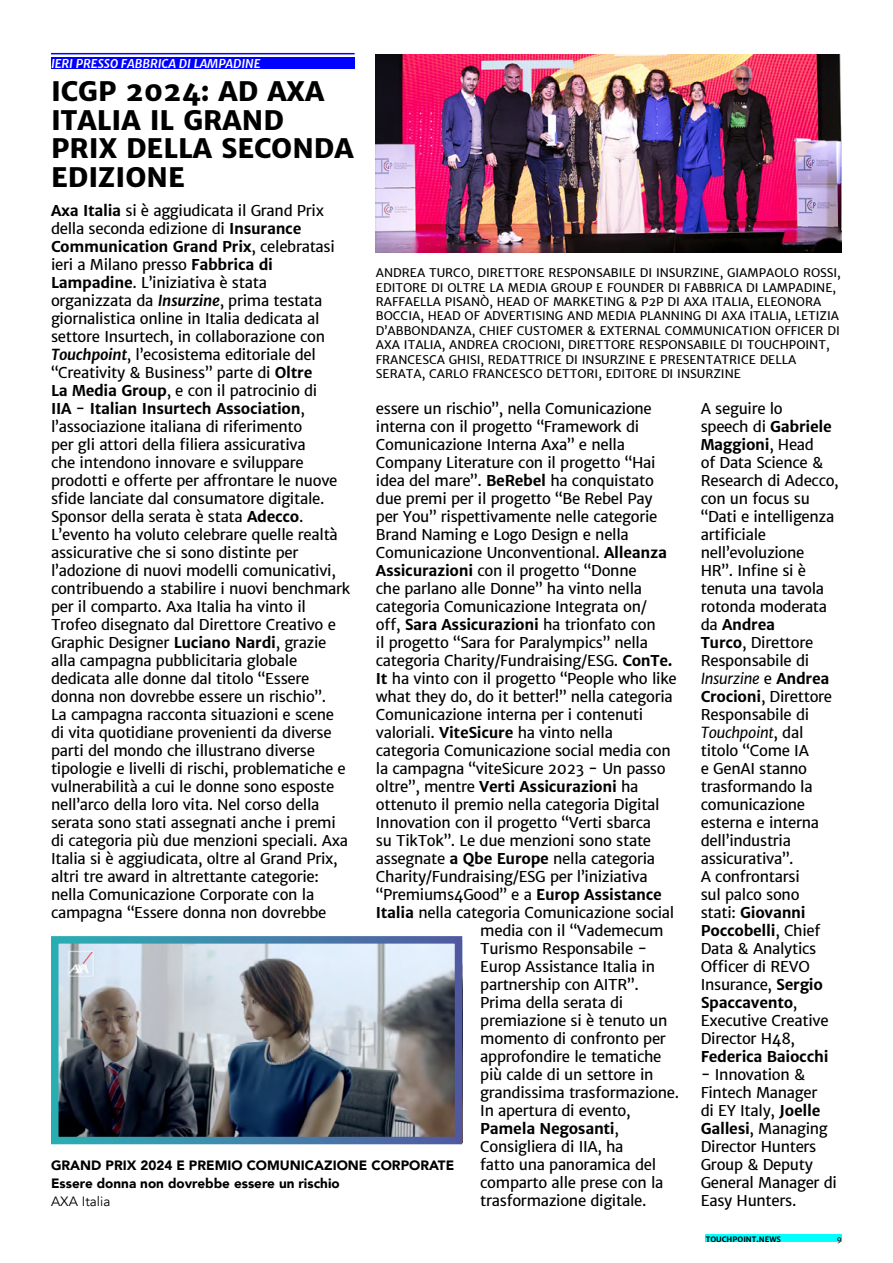
<style>
.page{position:relative;width:893px;height:1263px;background:#fff}
.page>*{position:absolute;margin:0;border:0;box-sizing:border-box;transform-origin:0 0}
.t1{font:800 27px/28.5px "Merriweather Sans";color:#000}
.t2{font:15px/18px "Merriweather Sans";letter-spacing:-.02em;color:#000}
.t3{font:700 15px "Merriweather Sans";letter-spacing:-.02em;color:#000}
.t4{font:900 13.5px/18px "Avenir";color:#000}
.t5{font:13.5px "Avenir";color:#000}
.t6{font:12px/14.4px "Merriweather Sans";color:#000}
.t7{font:italic 700 12px "Merriweather Sans";color:#fff}
.t8{font:700 7.5px "Merriweather Sans";color:#000}
.t9{font:7.5px "Merriweather Sans";color:#000}
.s1{font-weight:700}
.s2{font-weight:700;font-style:italic}
.s3{font-weight:400}
.s4{font-style:italic}
</style>
<div class="page">
<div style="left:706px;top:1235px;width:136px;height:7px;background:#0ff"></div>
<div style="left:51px;top:57px;width:304px;height:11px;background:#00f"></div>
<hr style="left:51px;top:53px;width:304px;height:1px;background:#00f">
<img style="left:60px;top:945px;width:393px;height:190px">
<img style="left:376px;top:54px;width:466px;height:198px">
<p class="t7" style="left:51px;top:56px;width:211px">IERI PRESSO FABBRICA DI LAMPADINE</p>
<h1 class="t1" style="left:51px;top:77px;width:304px">ICGP 2024: AD AXA<br>ITALIA IL GRAND<br>PRIX DELLA SECONDA<br>EDIZIONE</h1>
<p class="t2" style="left:51px;top:201px;width:301px"><span class="s1">Axa Italia</span> si è aggiudicata il Grand Prix della seconda edizione di <span class="s1">Insurance Communication Grand Prix</span>, celebratasi ieri a Milano presso <span class="s1">Fabbrica di Lampadine</span>. L’iniziativa è stata organizzata da <span class="s2">Insurzine</span>, prima testata giornalistica online in Italia dedicata al settore Insurtech, in collaborazione con <span class="s2">Touchpoint</span>, l’ecosistema editoriale del “Creativity &amp; Business” parte di <span class="s1">Oltre<br>La Media Group</span>, e con il patrocinio di<br><span class="s1">IIA</span> - <span class="s1">Italian Insurtech Association</span>, l’associazione italiana di riferimento<br>per gli attori della filiera assicurativa<br>che intendono innovare e sviluppare prodotti e offerte per affrontare le nuove sfide lanciate dal consumatore digitale.<br>Sponsor della serata è stata <span class="s1">Adecco</span>.<br>L’evento ha voluto celebrare quelle realtà assicurative che si sono distinte per l’adozione di nuovi modelli comunicativi, contribuendo a stabilire i nuovi benchmark per il comparto. Axa Italia ha vinto il Trofeo disegnato dal Direttore Creativo e Graphic Designer <span class="s1">Luciano Nardi</span>, grazie alla campagna pubblicitaria globale dedicata alle donne dal titolo “Essere donna non dovrebbe essere un rischio”.<br>La campagna racconta situazioni e scene di vita quotidiane provenienti da diverse parti del mondo che illustrano diverse tipologie e livelli di rischi, problematiche e vulnerabilità a cui le donne sono esposte nell’arco della loro vita. Nel corso della serata sono stati assegnati anche i premi di categoria più due menzioni speciali. Axa Italia si è aggiudicata, oltre al Grand Prix, altri tre award in altrettante categorie: nella Comunicazione Corporate con la campagna “Essere donna non dovrebbe</p>
<p class="t6" style="left:376px;top:266px;width:466px">ANDREA TURCO, DIRETTORE RESPONSABILE DI INSURZINE, GIAMPAOLO ROSSI, EDITORE DI OLTRE LA MEDIA GROUP E FOUNDER DI FABBRICA DI LAMPADINE, RAFFAELLA PISANÒ, HEAD OF MARKETING &amp; P2P DI AXA ITALIA, ELEONORA BOCCIA, HEAD OF ADVERTISING AND MEDIA PLANNING DI AXA ITALIA, LETIZIA D’ABBONDANZA, CHIEF CUSTOMER &amp; EXTERNAL COMMUNICATION OFFICER DI AXA ITALIA, ANDREA CROCIONI, DIRETTORE RESPONSABILE DI TOUCHPOINT, FRANCESCA GHISI, REDATTRICE DI INSURZINE E PRESENTATRICE DELLA SERATA, CARLO FRANCESCO DETTORI, EDITORE DI INSURZINE</p>
<p class="t2" style="left:376px;top:399px;width:277px">essere un rischio”, nella Comunicazione</p>
<p class="t2" style="left:376px;top:417px;width:265px">interna con il progetto “Framework di</p>
<p class="t2" style="left:376px;top:435px;width:251px">Comunicazione Interna Axa” e nella</p>
<p class="t2" style="left:376px;top:453px;width:281px">Company Literature con il progetto “Hai</p>
<p class="t2" style="left:376px;top:471px;width:280px">idea del mare”. <span class="s1">BeRebel</span> ha conquistato</p>
<p class="t2" style="left:376px;top:489px;width:278px">due premi per il progetto “Be Rebel Pay</p>
<p class="t2" style="left:376px;top:507px;width:283px">per You” rispettivamente nelle categorie</p>
<p class="t2" style="left:376px;top:525px;width:254px">Brand Naming e Logo Design e nella</p>
<p class="t2" style="left:376px;top:543px;width:293px">Comunicazione Unconventional. <span class="s1">Alleanza</span></p>
<p class="t2" style="left:376px;top:561px;width:262px"><span class="s1">Assicurazioni</span> con il progetto “Donne</p>
<p class="t2" style="left:376px;top:579px;width:268px">che parlano alle Donne” ha vinto nella</p>
<p class="t2" style="left:376px;top:597px;width:273px">categoria Comunicazione Integrata on/</p>
<p class="t2" style="left:376px;top:615px;width:281px">off, <span class="s1">Sara Assicurazioni</span> ha trionfato con</p>
<p class="t2" style="left:376px;top:633px;width:274px">il progetto “Sara for Paralympics” nella</p>
<p class="t2" style="left:376px;top:651px;width:298px">categoria Charity/Fundraising/ESG. <span class="s1">ConTe.</span></p>
<p class="t2" style="left:376px;top:669px;width:302px"><span class="s1">It</span> ha vinto con il progetto “People who like</p>
<p class="t2" style="left:376px;top:687px;width:298px">what they do, do it better!” nella categoria</p>
<p class="t2" style="left:376px;top:705px;width:269px">Comunicazione interna per i contenuti</p>
<p class="t2" style="left:376px;top:723px;width:239px">valoriali. <span class="s1">ViteSicure</span> ha vinto nella</p>
<p class="t2" style="left:376px;top:741px;width:296px">categoria Comunicazione social media con</p>
<p class="t2" style="left:376px;top:759px;width:291px">la campagna “viteSicure 2023 - Un passo</p>
<p class="t3" style="left:376px;top:777px;width:264px"><span class="s3">oltre”, mentre</span> Verti Assicurazioni <span class="s3">ha</span></p>
<p class="t2" style="left:376px;top:795px;width:285px">ottenuto il premio nella categoria Digital</p>
<p class="t2" style="left:376px;top:813px;width:277px">Innovation con il progetto “Verti sbarca</p>
<p class="t2" style="left:376px;top:831px;width:277px">su TikTok”. Le due menzioni sono state</p>
<p class="t2" style="left:376px;top:849px;width:281px">assegnate <span class="s1">a Qbe Europe</span> nella categoria</p>
<p class="t2" style="left:376px;top:867px;width:273px">Charity/Fundraising/ESG per l’iniziativa</p>
<p class="t2" style="left:376px;top:885px;width:287px">“Premiums4Good” e a <span class="s1">Europ Assistance</span></p>
<p class="t2" style="left:376px;top:903px;width:300px"><span class="s1">Italia</span> nella categoria Comunicazione social</p>
<p class="t2" style="left:480px;top:921px;width:185px">media con il “Vademecum</p>
<p class="t2" style="left:480px;top:939px;width:169px">Turismo Responsabile -</p>
<p class="t2" style="left:480px;top:957px;width:176px">Europ Assistance Italia in</p>
<p class="t2" style="left:480px;top:975px;width:160px">partnership con AITR”.</p>
<p class="t2" style="left:480px;top:993px;width:145px">Prima della serata di</p>
<p class="t2" style="left:480px;top:1011px;width:189px">premiazione si è tenuto un</p>
<p class="t2" style="left:480px;top:1029px;width:187px">momento di confronto per</p>
<p class="t2" style="left:480px;top:1047px;width:183px">approfondire le tematiche</p>
<p class="t2" style="left:480px;top:1065px;width:175px">più calde di un settore in</p>
<p class="t2" style="left:480px;top:1083px;width:200px">grandissima trasformazione.</p>
<p class="t2" style="left:480px;top:1101px;width:152px">In apertura di evento,</p>
<p class="t3" style="left:480px;top:1119px;width:140px">Pamela Negosanti<span class="s3">,</span></p>
<p class="t2" style="left:480px;top:1137px;width:145px">Consigliera di IIA, ha</p>
<p class="t2" style="left:480px;top:1155px;width:177px">fatto una panoramica del</p>
<p class="t2" style="left:480px;top:1173px;width:185px">comparto alle prese con la</p>
<p class="t2" style="left:480px;top:1191px;width:168px">trasformazione digitale.</p>
<p class="t2" style="left:701px;top:399px;width:139px">A seguire lo<br>speech di <span class="s1">Gabriele<br>Maggioni</span>, Head<br>of Data Science &amp;<br>Research di Adecco, con un focus su “Dati e intelligenza artificiale nell’evoluzione<br>HR”. Infine si è tenuta una tavola rotonda moderata da <span class="s1">Andrea<br>Turco</span>, Direttore<br>Responsabile di<br><span class="s4">Insurzine</span> e <span class="s1">Andrea<br>Crocioni</span>, Direttore<br>Responsabile di<br><span class="s4">Touchpoint</span>, dal titolo “Come IA<br>e GenAI stanno trasformando la comunicazione esterna e interna dell’industria assicurativa”.<br>A confrontarsi<br>sul palco sono<br>stati: <span class="s1">Giovanni<br>Poccobelli</span>, Chief<br>Data &amp; Analytics<br>Officer di REVO<br>Insurance, <span class="s1">Sergio<br>Spaccavento</span>,<br>Executive Creative<br>Director H48,</p>
<p class="t3" style="left:701px;top:1047px;width:129px">Federica Baiocchi</p>
<p class="t2" style="left:701px;top:1065px;width:138px">- Innovation &amp;<br>Fintech Manager<br>di EY Italy, <span class="s1">Joelle<br>Gallesi</span>, Managing<br>Director Hunters<br>Group &amp; Deputy<br>General Manager di<br>Easy Hunters.</p>
<p class="t4" style="left:51px;top:1156px;width:405px">GRAND PRIX 2024 E PREMIO COMUNICAZIONE CORPORATE<br>Essere donna non dovrebbe essere un rischio</p>
<p class="t5" style="left:51px;top:1193px;width:61px">AXA Italia</p>
<p class="t8" style="left:706px;top:1234px;width:77px">TOUCHPOINT.NEWS</p>
<p class="t9" style="left:837px;top:1234px;width:7px">9</p>
</div>
